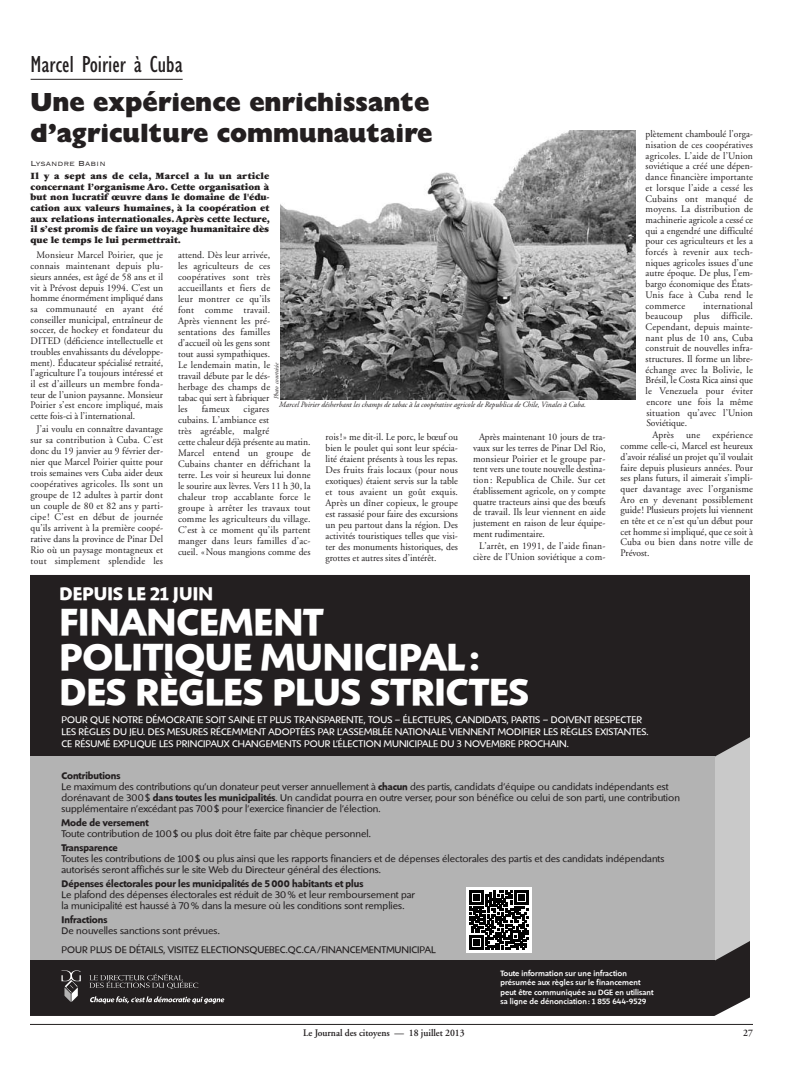
<style>
.page{position:relative;width:792px;height:1080px;background:#fff}
.page>*{position:absolute;margin:0;border:0;box-sizing:border-box;transform-origin:0 0}
.t1{font:39px/35px "Shinn RR Bold+HXXMFR";letter-spacing:.005em;color:#fff}
.t2{font:26px/31.2px "Gill Sans Extra Bold Display";color:#231f20}
.t3{font:condensed 24px "Gill Sans";color:#231f20}
.t4{font:19px "Shinn RR Bold+HXXMFR";letter-spacing:.01em;color:#fff}
.t5{font:10px/10.7px "Adobe Garamond";letter-spacing:.015em;color:#231f20;text-align:justify;scale:.96 1}
.t6{font:10px/11px "Shinn RR Book+HMDRFY";color:#231f20}
.t7{font:10px/12px "Shinn RR Book+HMDRFY";color:#fff}
.t8{font:900 10px/10.6px "Garamond";color:#231f20;text-align:justify;scale:.96 1}
.t9{font:10px "Shinn RR Bold+HXXMFR";color:#231f20}
.t10{font:600 10px "Adobe Garamond";color:#231f20;scale:.96 1}
.t11{font:9.6px "Copperplate Thirty Two BC";color:#231f20}
.t12{font:8px/9.5px "Shinn RR Medium+LAVFKJ";letter-spacing:.01em;color:#fff}
.t13{font:italic 8px "Adobe Garamond";color:#231f20;scale:.96 1}
.t14{font:italic 6.5px "Adobe Garamond";color:#231f20;scale:.96 1}
.s1{font-family:"Shinn RR Bold+HXXMFR"}
</style>
<div class="page">
<div style="left:30px;top:575px;width:720px;height:441px;background:#231f20"></div>
<svg style="left:90px;top:974px;width:108px;height:15px;background:#444041"></svg>
<svg style="left:62px;top:970px;width:19px;height:32px"></svg>
<svg style="left:90px;top:996px;width:134px;height:8px"></svg>
<div style="left:30px;top:756px;width:685px;height:204px;background:#b3b3b3"></div>
<svg style="left:715px;top:737px;width:35px;height:223px;background:#bababa"></svg>
<div style="left:466px;top:887px;width:66px;height:65px;background:#fff"></div>
<svg style="left:469px;top:890px;width:59px;height:59px"></svg>
<hr style="left:30px;top:1024px;width:723px;height:1px;background:#231f20">
<img style="left:280px;top:130px;width:356px;height:269px">
<hr style="left:31px;top:79px;width:152px;height:1px;background:#231f20">
<h3 class="t3" style="left:31px;top:55px;width:154px">Marcel Poirier à Cuba</h3>
<h2 class="t2" style="left:31px;top:89px;width:403px">Une expérience enrichissante d’agriculture communautaire</h2>
<p class="t11" style="left:31px;top:157px;width:77px">Lysandre Babin</p>
<p class="t8" style="left:31px;top:172px;width:251px">Il y a sept ans de cela, Marcel a lu un article concernant l’organisme Aro. Cette organisation à but non lucratif œuvre dans le domaine de l'édu&shy;cation aux valeurs humaines, à la coopération et aux relations internationales.Après cette lecture, il s’est promis de faire un voyage humanitaire dès que le temps le lui permettrait.</p>
<p class="t5" style="left:31px;top:251px;width:140px;text-indent:6px">Monsieur Marcel Poirier, que je connais maintenant depuis plu&shy;sieurs années, est âgé de 58 ans et il vit à Prévost depuis 1994. C’est un homme énormément impliqué dans sa communauté en ayant été conseiller municipal, entraîneur de soccer, de hockey et fondateur du DITED (déficience intellectuelle et troubles envahissants du développe&shy;ment). Éducateur spécialisé retraité, l’agriculture l’a toujours intéressé et il est d’ailleurs un membre fonda&shy;teur de l’union paysanne. Monsieur Poirier s’est encore impliqué, mais cette fois-ci à l’international.</p>
<p class="t5" style="left:31px;top:424px;width:140px;line-height:11px;text-indent:6px">J’ai voulu en connaître davantage sur sa contribution à Cuba. C’est donc du 19 janvier au 9 février der&shy;nier que Marcel Poirier quitte pour trois semaines vers Cuba aider deux coopératives agricoles. Ils sont un groupe de 12 adultes à partir dont un couple de 80 et 82 ans y parti&shy;cipe! C’est en début de journée qu’ils arrivent à la première coopé&shy;rative dans la province de Pinar Del Rio où un paysage montagneux et tout simplement splendide les</p>
<p class="t5" style="left:178px;top:251px;width:97px;line-height:11px">attend. Dès leur arrivée, les agriculteurs de ces coopératives sont très accueillants et fiers de leur montrer ce qu’ils font comme travail.<br>Après viennent les pré&shy;sentations des familles d’accueil où les gens sont tout aussi sympathiques.<br>Le lendemain matin, le travail débute par le dés&shy;herbage des champs de tabac qui sert à fabriquer les</p>
<p class="t14" style="left:274px;top:399px;width:40px;rotate:-90deg">Photo courtoisie</p>
<p class="t13" style="left:279px;top:401px;width:321px">Marcel Poirier désherbant les champs de tabac à la coopérative agricole de Republica de Chile, Vinales à Cuba.</p>
<p class="t5" style="left:202px;top:405px;width:31px">fameux</p>
<p class="t5" style="left:178px;top:405px;width:140px;line-height:11px;text-align:left;text-indent:66px">cigares<br>cubains. L’ambiance est<br>très agréable, malgré<br>cette chaleur déjà présente au matin.<br>Marcel entend un groupe de<br>Cubains chanter en défrichant la terre. Les voir si heureux lui donne le sourire aux lèvres. Vers 11 h 30, la chaleur trop accablante force le groupe à arrêter les travaux tout comme les agriculteurs du village.<br>C’est à ce moment qu’ils partent manger dans leurs familles d’ac&shy;cueil. «Nous mangions comme des</p>
<p class="t5" style="left:326px;top:433px;width:140px;line-height:11px">rois!» me dit-il. Le porc, le bœuf ou bien le poulet qui sont leur spécia&shy;lité étaient présents à tous les repas.<br>Des fruits frais locaux (pour nous exotiques) étaient servis sur la table et tous avaient un goût exquis.<br>Après un dîner copieux, le groupe est rassasié pour faire des excursions un peu partout dans la région. Des activités touristiques telles que visi&shy;ter des monuments historiques, des grottes et autres sites d’intérêt.</p>
<p class="t5" style="left:473px;top:433px;width:140px;text-indent:6px">Après maintenant 10 jours de tra&shy;vaux sur les terres de Pinar Del Rio, monsieur Poirier et le groupe par&shy;tent vers une toute nouvelle destina&shy;tion : Republica de Chile. Sur cet établissement agricole, on y compte quatre tracteurs ainsi que des bœufs de travail. Ils leur viennent en aide justement en raison de leur équipe&shy;ment rudimentaire.</p>
<p class="t5" style="left:473px;top:541px;width:139px;text-align:center">L’arrêt, en 1991, de l’aide finan&shy;cière de l’Union soviétique a com-</p>
<h3 class="t4" style="left:60px;top:582px;width:155px">DEPUIS LE 21 JUIN</h3>
<h1 class="t1" style="left:60px;top:604px;width:471px">FINANCEMENT<br>POLITIQUE MUNICIPAL :<br>DES RE<sup>`</sup> GLES PLUS STRICTES</h1>
<p class="t5" style="left:646px;top:130px;width:113px">plètement chamboulé l’orga&shy;nisation de ces coopératives agricoles. L’aide de l’Union soviétique a créé une dépen&shy;dance financière importante et lorsque l’aide a cessé les Cubains ont manqué de moyens. La distribution de machinerie agricole a cessé ce qui a engendré une difficulté pour ces agriculteurs et les a forcés à revenir aux tech&shy;niques agricoles issues d’une autre époque. De plus, l’em&shy;bargo économique des États-Unis face à Cuba rend le commerce</p>
<p class="t5" style="left:646px;top:301px;width:113px;text-indent:57px">international beaucoup plus difficile.<br>Cependant, depuis mainte&shy;nant plus de 10 ans, Cuba construit de nouvelles infra&shy;structures. Il forme un libre&shy;échange avec la Bolivie, le Brésil, le Costa Rica ainsi que le Venezuela pour éviter encore une fois la même situation qu’avec l’Union Soviétique.</p>
<p class="t5" style="left:621px;top:431px;width:140px;text-indent:32px">Après une expérience comme celle-ci, Marcel est heureux d’avoir réalisé un projet qu’il voulait faire depuis plusieurs années. Pour ses plans futurs, il aimerait s’impli&shy;quer davantage avec l’organisme Aro en y devenant possiblement guide! Plusieurs projets lui viennent en tête et ce n’est qu’un début pour cet homme si impliqué, que ce soit à Cuba ou bien dans notre ville de Prévost.</p>
<p class="t7" style="left:62px;top:714px;width:588px">POUR QUE NOTRE DÉMOCRATIE SOIT SAINE ET PLUS TRANSPARENTE, TOUS – ÉLECTEURS, CANDIDATS, PARTIS – DOIVENT RESPECTER<br>LES RÈGLES DU JEU. DES MESURES RÉCEMMENT ADOPTÉES PAR L’ASSEMBLÉE NATIONALE VIENNENT MODIFIER LES RÈGLES EXISTANTES.<br>CE RÉSUMÉ EXPLIQUE LES PRINCIPAUX CHANGEMENTS POUR L’ÉLECTION MUNICIPALE DU 3 NOVEMBRE PROCHAIN.</p>
<p class="t9" style="left:62px;top:769px;width:60px">Contributions</p>
<p class="t6" style="left:62px;top:781px;width:620px">Le maximum des contributions qu’un donateur peut verser annuellement à <span class="s1">chacun</span> des partis, candidats d’équipe ou candidats indépendants est dorénavant de 300 $ <span class="s1">dans toutes les municipalités</span>. Un candidat pourra en outre verser, pour son bénéfice ou celui de son parti, une contribution supplémentaire n’excédant pas 700 $ pour l’exercice financier de l’élection.</p>
<p class="t9" style="left:62px;top:816px;width:89px">Mode de versement</p>
<p class="t6" style="left:62px;top:828px;width:311px">Toute contribution de 100 $ ou plus doit être faite par chèque personnel.</p>
<p class="t9" style="left:62px;top:841px;width:58px">Transparence</p>
<p class="t6" style="left:62px;top:853px;width:605px">Toutes les contributions de 100 $ ou plus ainsi que les rapports financiers et de dépenses électorales des partis et des candidats indépendants autorisés seront affichés sur le site Web du Directeur général des élections.</p>
<p class="t9" style="left:62px;top:877px;width:303px">Dépenses électorales pour les municipalités de 5000 habitants et plus</p>
<p class="t6" style="left:62px;top:889px;width:355px">Le plafond des dépenses électorales est réduit de 30 % et leur remboursement par la municipalité est haussé à 70 % dans la mesure où les conditions sont remplies.</p>
<p class="t9" style="left:62px;top:913px;width:47px">Infractions</p>
<p class="t6" style="left:62px;top:925px;width:160px">De nouvelles sanctions sont prévues.</p>
<p class="t12" style="left:500px;top:968px;width:155px">Toute information sur une infraction présumée aux règles sur le financement peut être communiquée au DGE en utilisant sa ligne de dénonciation : 1 855 644-9529</p>
<p class="t6" style="left:62px;top:944px;width:376px">POUR PLUS DE DÉTAILS, VISITEZ ELECTIONSQUEBEC.QC.CA/FINANCEMENTMUNICIPAL</p>
<p class="t10" style="left:303px;top:1029px;width:170px">Le Journal des citoyens — 18 juillet 2013</p>
<p class="t10" style="left:743px;top:1029px;width:12px">27</p>
</div>
